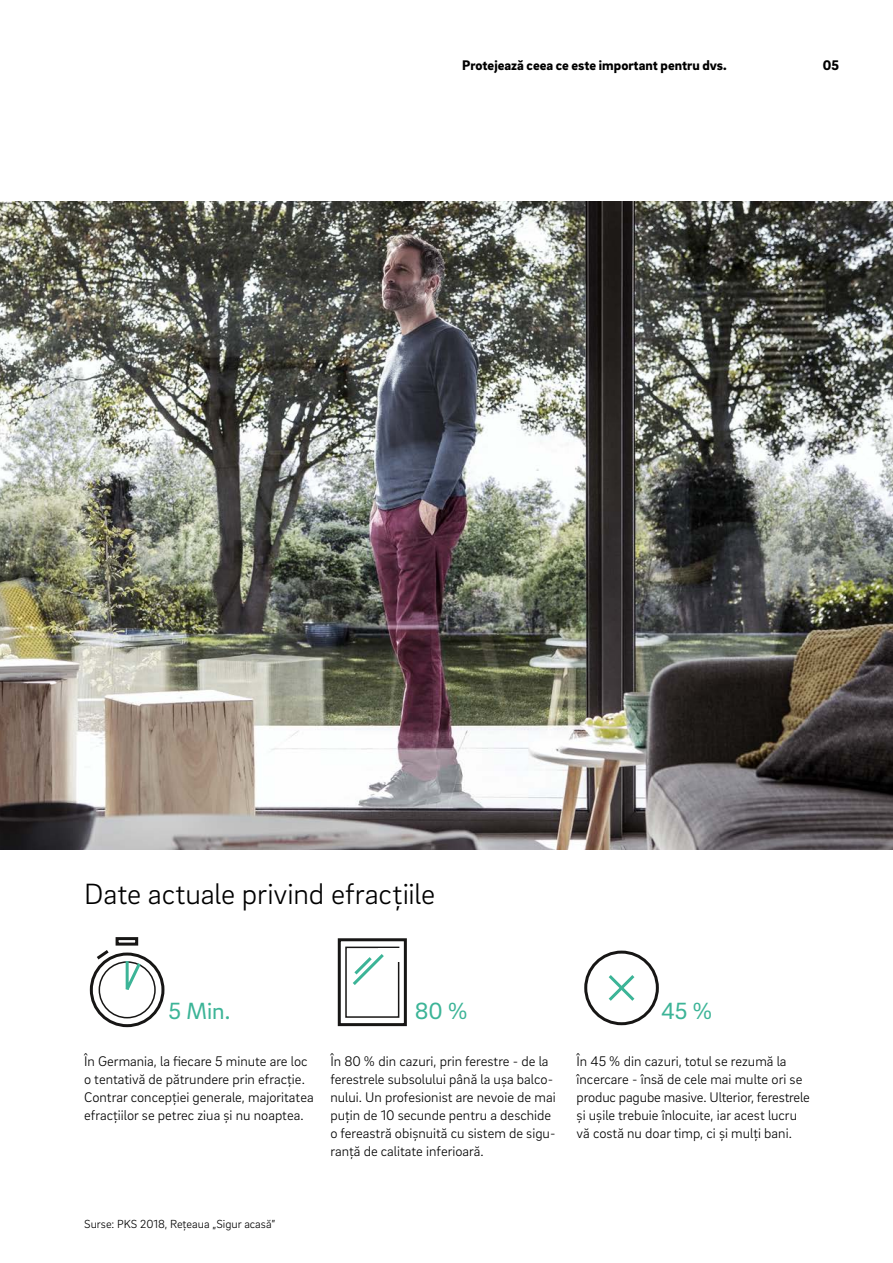
<style>
.page{position:relative;width:893px;height:1263px;background:#fff}
.page>*{position:absolute;margin:0;border:0;box-sizing:border-box;transform-origin:0 0}
._11__Highlighter_-_2{font:300 30px "Brix Sans";letter-spacing:-.005em;color:#000}
.t1{font:24px "Brix Sans";color:#3cb497}
._16__Body_text_-_9_5{font:300 14.25px/18px "Brix Sans";color:#000}
.MP__Live_column_titl{font:900 14.25px "Brix Sans";color:#000}
.MP__Page_numbers_-_9{font:900 14.25px "Brix Sans";color:#000}
._30__Caption_-_8pt{font:300 12px "Brix Sans";color:#000}
</style>
<div class="page">
<img style="left:0;top:202px;width:893px;height:648px">
<div style="left:99px;top:961px;width:57px;height:57px;border:2px solid #171615;border-radius:50%"></div>
<svg style="left:97px;top:950px;width:15px;height:12px"></svg>
<div style="left:90px;top:952px;width:74px;height:75px;border:3px solid #171615;border-radius:50%"></div>
<div style="left:116px;top:937px;width:22px;height:8px;border:3px solid #171615"></div>
<svg style="left:124px;top:958px;width:19px;height:32px"></svg>
<div style="left:338px;top:938px;width:69px;height:88px;border:3px solid #171615"></div>
<div style="left:345px;top:946px;width:54px;height:72px;border:2px solid #171615"></div>
<div style="left:378px;top:948px;width:23px;height:13px;background:#fff"></div>
<svg style="left:353px;top:954px;width:31px;height:31px"></svg>
<div style="left:584px;top:950px;width:75px;height:75px;border:3px solid #171615;border-radius:50%"></div>
<svg style="left:608px;top:975px;width:27px;height:26px"></svg>
<p class="MP__Live_column_titl" style="left:462px;top:56px;width:266px">Protejează ceea ce este important pentru dvs.</p>
<p class="MP__Page_numbers_-_9" style="left:823px;top:56px;width:18px">05</p>
<p class="_11__Highlighter_-_2" style="left:84px;top:874px;width:352px">Date actuale privind efracțiile</p>
<p class="t1" style="left:169px;top:996px;width:63px">5 Min.</p>
<p class="t1" style="left:415px;top:996px;width:54px">80 %</p>
<p class="t1" style="left:661px;top:996px;width:52px">45 %</p>
<p class="_16__Body_text_-_9_5" style="left:84px;top:1051px;width:231px">În Germania, la fiecare 5 minute are loc o tentativă de pătrundere prin efracție.<br>Contrar concepției generale, majoritatea efracțiilor se petrec ziua și nu noaptea.</p>
<p class="_16__Body_text_-_9_5" style="left:330px;top:1051px;width:227px">În 80 % din cazuri, prin ferestre - de la ferestrele subsolului până la ușa balco&shy;nului. Un profesionist are nevoie de mai puțin de 10 secunde pentru a deschide o fereastră obișnuită cu sistem de sigu&shy;ranță de calitate inferioară.</p>
<p class="_16__Body_text_-_9_5" style="left:577px;top:1051px;width:235px">În 45 % din cazuri, totul se rezumă la încercare - însă de cele mai multe ori se produc pagube masive. Ulterior, ferestrele și ușile trebuie înlocuite, iar acest lucru vă costă nu doar timp, ci și mulți bani.</p>
<p class="_30__Caption_-_8pt" style="left:84px;top:1216px;width:193px">Surse: PKS 2018, Rețeaua „Sigur acasă”</p>
</div>
